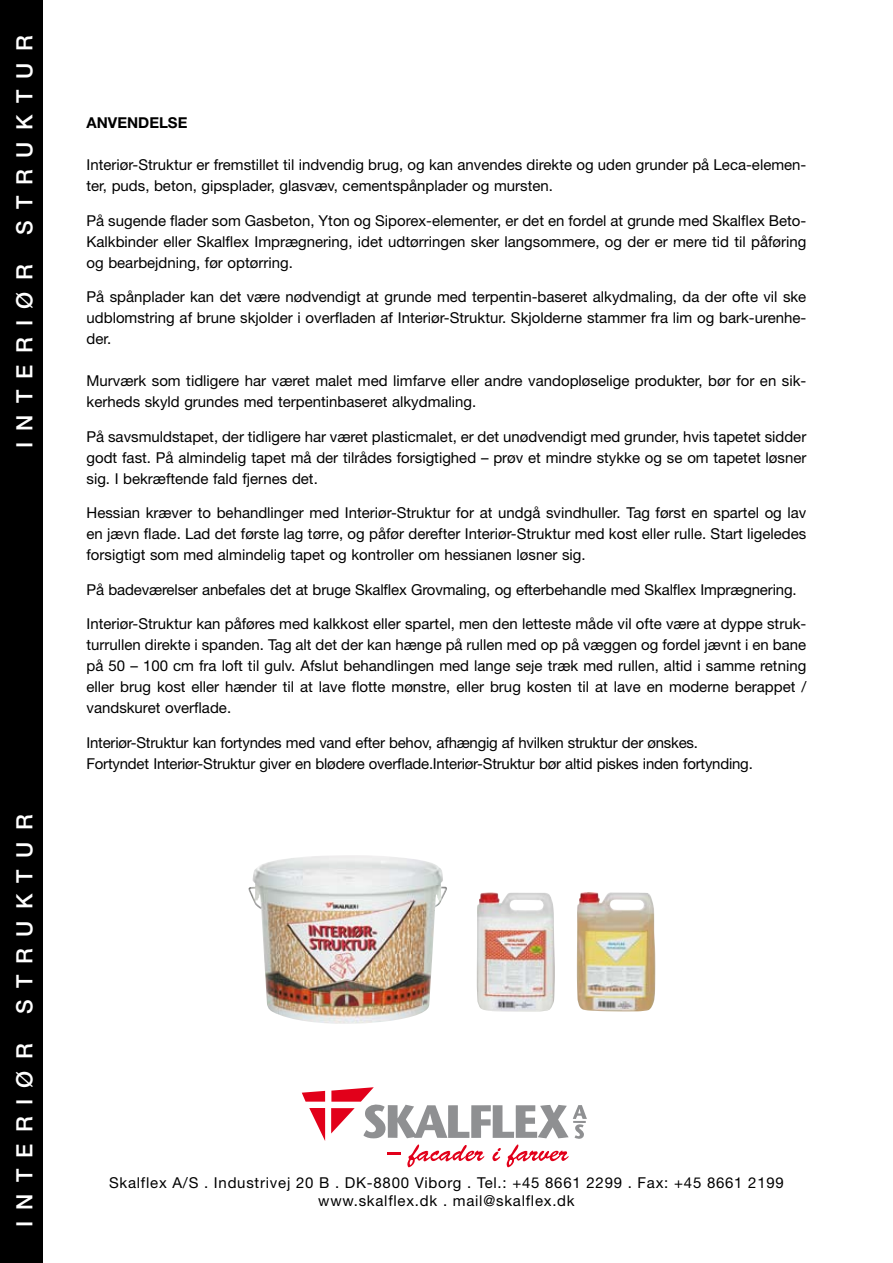
<style>
.page{position:relative;width:893px;height:1263px;background:#fff}
.page>*{position:absolute;margin:0;border:0;box-sizing:border-box;transform-origin:0 0}
.t1{font:500 22.5px "Helvetica Neue";letter-spacing:.5em;color:#fff}
.t2{font:15px/21px "Helvetica Neue";color:#000;text-align:justify}
.t3{font:15px/18px "Helvetica Neue";letter-spacing:.05em;color:#000;text-align:center}
.t4{font:700 15px "Helvetica Neue";color:#000}
</style>
<div class="page">
<div style="left:0;top:0;width:43px;height:1263px;background:#000"></div>
<img style="left:477px;top:892px;width:78px;height:120px">
<img style="left:577px;top:892px;width:78px;height:119px">
<img style="left:248px;top:855px;width:199px;height:169px">
<svg style="left:302px;top:1091px;width:23px;height:11px"></svg>
<svg style="left:309px;top:1108px;width:16px;height:33px"></svg>
<svg style="left:331px;top:1087px;width:256px;height:80px"></svg>
<h1 class="t1" style="left:11px;top:235px;width:201px;rotate:-90deg">struktur</h1>
<h1 class="t1" style="left:11px;top:448px;width:185px;rotate:-90deg">interiør</h1>
<h1 class="t1" style="left:11px;top:1014px;width:201px;rotate:-90deg">struktur</h1>
<h1 class="t1" style="left:11px;top:1227px;width:185px;rotate:-90deg">interiør</h1>
<p class="t4" style="left:87px;top:113px;width:102px">ANVENDELSE</p>
<p class="t2" style="left:87px;top:154px;width:721px">Interiør-Struktur er fremstillet til indvendig brug, og kan anvendes direkte og uden grunder på Leca-elemen&shy;ter, puds, beton, gipsplader, glasvæv, cementspånplader og mursten.</p>
<p class="t2" style="left:87px;top:209px;width:721px">På sugende flader som Gasbeton, Yton og Siporex-elementer, er det en fordel at grunde med Skalflex Beto-Kalkbinder eller Skalflex Imprægnering, idet udtørringen sker langsommere, og der er mere tid til påføring og bearbejdning, før optørring.</p>
<p class="t2" style="left:87px;top:286px;width:721px">På spånplader kan det være nødvendigt at grunde med terpentin-baseret alkydmaling, da der ofte vil ske udblomstring af brune skjolder i overfladen af Interiør-Struktur. Skjolderne stammer fra lim og bark-urenhe&shy;der.</p>
<p class="t2" style="left:87px;top:370px;width:721px">Murværk som tidligere har været malet med limfarve eller andre vandopløselige produkter, bør for en sik&shy;kerheds skyld grundes med terpentinbaseret alkydmaling.</p>
<p class="t2" style="left:87px;top:425px;width:721px">På savsmuldstapet, der tidligere har været plasticmalet, er det unødvendigt med grunder, hvis tapetet sidder godt fast. På almindelig tapet må der tilrådes forsigtighed – prøv et mindre stykke og se om tapetet løsner sig. I bekræftende fald fjernes det.</p>
<p class="t2" style="left:87px;top:502px;width:721px">Hessian kræver to behandlinger med Interiør-Struktur for at undgå svindhuller. Tag først en spartel og lav en jævn flade. Lad det første lag tørre, og påfør derefter Interiør-Struktur med kost eller rulle. Start ligeledes forsigtigt som med almindelig tapet og kontroller om hessianen løsner sig.</p>
<p class="t2" style="left:87px;top:578px;width:712px">På badeværelser anbefales det at bruge Skalflex Grovmaling, og efterbehandle med Skalflex Imprægnering.</p>
<p class="t2" style="left:87px;top:613px;width:721px">Interiør-Struktur kan påføres med kalkkost eller spartel, men den letteste måde vil ofte være at dyppe struk&shy;turrullen direkte i spanden. Tag alt det der kan hænge på rullen med op på væggen og fordel jævnt i en bane på 50 – 100 cm fra loft til gulv. Afslut behandlingen med lange seje træk med rullen, altid i samme retning eller brug kost eller hænder til at lave flotte mønstre, eller brug kosten til at lave en moderne berappet / vandskuret overflade.</p>
<p class="t2" style="left:87px;top:731px;width:668px">Interiør-Struktur kan fortyndes med vand efter behov, afhængig af hvilken struktur der ønskes.<br>Fortyndet Interiør-Struktur giver en blødere overflade.Interiør-Struktur bør altid piskes inden fortynding.</p>
<p class="t3" style="left:109px;top:1173px;width:676px">Skalflex A/S . Industrivej 20 B . DK-8800 Viborg . Tel.: +45 8661 2299 . Fax: +45 8661 2199 www.skalflex.dk . mail@skalflex.dk</p>
</div>
